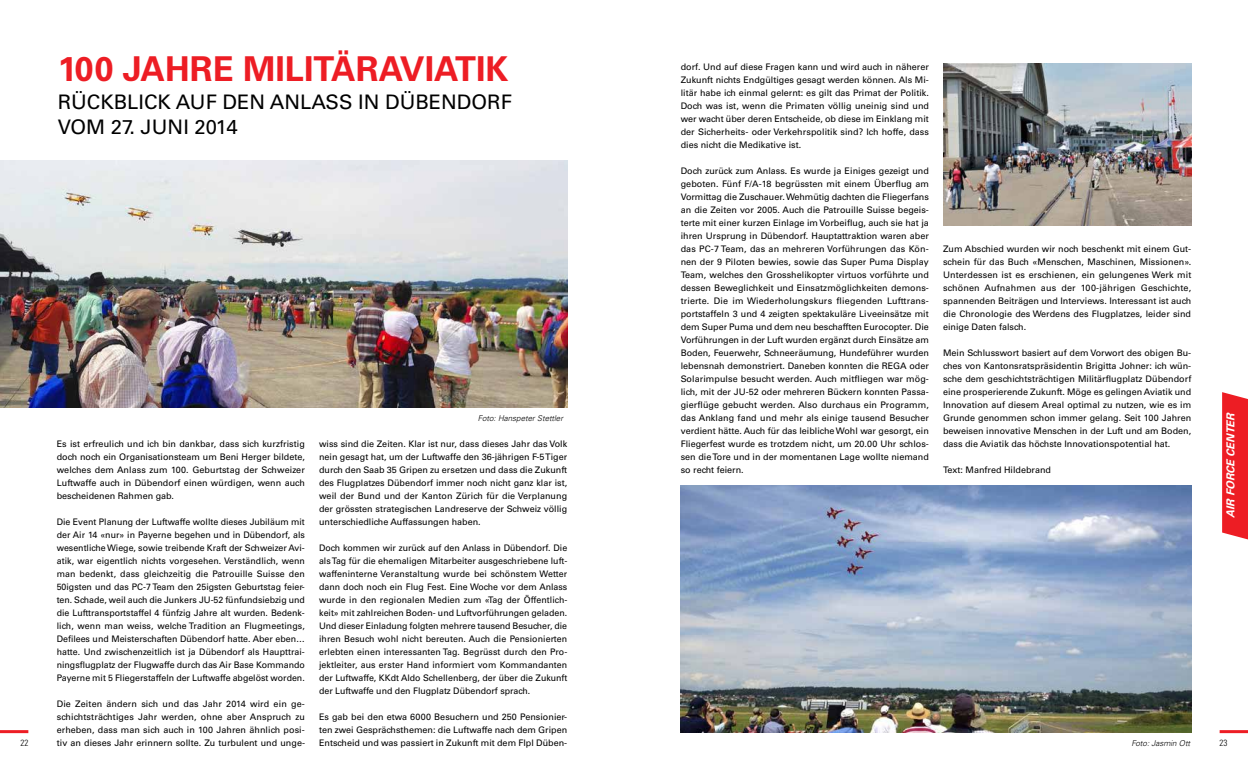
<style>
.page{position:relative;width:1248px;height:780px;background:#fff}
.page>*{position:absolute;margin:0;border:0;box-sizing:border-box;transform-origin:0 0}
.t1{font:700 34.2px "Univers LT Std";color:#ed1d24}
.t2{font:20px/25px "Univers LT Std";color:#000}
.t3{font:italic 700 11px "Univers LT Std";color:#fff}
.t4{font:9px/13px "Univers LT Std";color:#000;text-align:justify}
.t5{font:300 condensed 9px "Univers LT Std";color:#000}
.t6{font:italic 300 8px "Univers LT Std";color:#000}
</style>
<div class="page">
<hr style="left:1219px;top:730px;width:28px;height:3px;background:#ed1d24">
<hr style="left:0;top:730px;width:28px;height:3px;background:#ed1d24">
<img style="left:0;top:161px;width:567px;height:247px">
<svg style="left:1222px;top:392px;width:25px;height:147px;background:#ed282e"></svg>
<img style="left:943px;top:64px;width:248px;height:162px">
<img style="left:680px;top:486px;width:511px;height:247px">
<h1 class="t1" style="left:58px;top:49px;width:452px">100 JAHRE MILITÄRAVIATIK</h1>
<h2 class="t2" style="left:58px;top:90px;width:456px">RÜCKBLICK AUF DEN ANLASS IN DÜBENDORF<br>VOM 27. JUNI 2014</h2>
<p class="t4" style="left:680px;top:60px;width:250px">dorf. Und auf diese Fragen kann und wird auch in näherer Zukunft nichts Endgültiges gesagt werden können. Als Mi&shy;litär habe ich einmal gelernt: es gilt das Primat der Politik.<br>Doch was ist, wenn die Primaten völlig uneinig sind und wer wacht über deren Entscheide, ob diese im Einklang mit der Sicherheits- oder Verkehrspolitik sind? Ich hoffe, dass dies nicht die Medikative ist.</p>
<p class="t4" style="left:680px;top:164px;width:250px">Doch zurück zum Anlass. Es wurde ja Einiges gezeigt und geboten. Fünf F/A-18 begrüssten mit einem Überflug am Vormittag die Zuschauer. Wehmütig dachten die Fliegerfans an die Zeiten vor 2005. Auch die Patrouille Suisse begeis&shy;terte mit einer kurzen Einlage im Vorbeiflug, auch sie hat ja ihren Ursprung in Dübendorf. Hauptattraktion waren aber das PC-7 Team, das an mehreren Vorführungen das Kön&shy;nen der 9 Piloten bewies, sowie das Super Puma Display Team, welches den Grosshelikopter virtuos vorführte und dessen Beweglichkeit und Einsatzmöglichkeiten demons&shy;trierte. Die im Wiederholungskurs fliegenden Lufttrans&shy;portstaffeln 3 und 4 zeigten spektakuläre Liveeinsätze mit dem Super Puma und dem neu beschafften Eurocopter. Die Vorführungen in der Luft wurden ergänzt durch Einsätze am Boden, Feuerwehr, Schneeräumung, Hundeführer wurden lebensnah demonstriert. Daneben konnten die REGA oder Solarimpulse besucht werden. Auch mitfliegen war mög&shy;lich, mit der JU-52 oder mehreren Bückern konnten Passa&shy;gierflüge gebucht werden. Also durchaus ein Programm, das Anklang fand und mehr als einige tausend Besucher verdient hätte. Auch für das leibliche Wohl war gesorgt, ein Fliegerfest wurde es trotzdem nicht, um 20.00 Uhr schlos&shy;sen die Tore und in der momentanen Lage wollte niemand so recht feiern.</p>
<p class="t4" style="left:943px;top:242px;width:250px">Zum Abschied wurden wir noch beschenkt mit einem Gut&shy;schein für das Buch «Menschen, Maschinen, Missionen».<br>Unterdessen ist es erschienen, ein gelungenes Werk mit schönen Aufnahmen aus der 100-jährigen Geschichte, spannenden Beiträgen und Interviews. Interessant ist auch die Chronologie des Werdens des Flugplatzes, leider sind einige Daten falsch.</p>
<p class="t4" style="left:943px;top:346px;width:250px">Mein Schlusswort basiert auf dem Vorwort des obigen Bu&shy;ches von Kantonsratspräsidentin Brigitta Johner: ich wün&shy;sche dem geschichtsträchtigen Militärflugplatz Dübendorf eine prosperierende Zukunft. Möge es gelingen Aviatik und Innovation auf diesem Areal optimal zu nutzen, wie es im Grunde genommen schon immer gelang. Seit 100 Jahren beweisen innovative Menschen in der Luft und am Boden, dass die Aviatik das höchste Innovationspotential hat.</p>
<p class="t4" style="left:943px;top:463px;width:109px">Text: Manfred Hildebrand</p>
<p class="t3" style="left:1223px;top:517px;width:109px;rotate:-90deg">AIR FORCE CENTER</p>
<p class="t6" style="left:478px;top:413px;width:87px">Foto: Hanspeter Stettler</p>
<p class="t4" style="left:57px;top:437px;width:250px">Es ist erfreulich und ich bin dankbar, dass sich kurzfristig doch noch ein Organisationsteam um Beni Herger bildete, welches dem Anlass zum 100. Geburtstag der Schweizer Luftwaffe auch in Dübendorf einen würdigen, wenn auch bescheidenen Rahmen gab.</p>
<p class="t4" style="left:57px;top:515px;width:250px">Die Event Planung der Luftwaffe wollte dieses Jubiläum mit der Air 14 «nur» in Payerne begehen und in Dübendorf, als wesentliche Wiege, sowie treibende Kraft der Schweizer Avi&shy;atik, war eigentlich nichts vorgesehen. Verständlich, wenn man bedenkt, dass gleichzeitig die Patrouille Suisse den 50igsten und das PC-7 Team den 25igsten Geburtstag feier&shy;ten. Schade, weil auch die Junkers JU-52 fünfundsiebzig und die Lufttransportstaffel 4 fünfzig Jahre alt wurden. Bedenk&shy;lich, wenn man weiss, welche Tradition an Flugmeetings, Defilees und Meisterschaften Dübendorf hatte. Aber eben… hatte. Und zwischenzeitlich ist ja Dübendorf als Haupttrai&shy;ningsflugplatz der Flugwaffe durch das Air Base Kommando Payerne mit 5 Fliegerstaffeln der Luftwaffe abgelöst worden.</p>
<p class="t4" style="left:57px;top:697px;width:250px">Die Zeiten ändern sich und das Jahr 2014 wird ein ge&shy;schichtsträchtiges Jahr werden, ohne aber Anspruch zu erheben, dass man sich auch in 100 Jahren ähnlich posi&shy;tiv an dieses Jahr erinnern sollte. Zu turbulent und unge-</p>
<p class="t4" style="left:319px;top:437px;width:250px">wiss sind die Zeiten. Klar ist nur, dass dieses Jahr das Volk nein gesagt hat, um der Luftwaffe den 36-jährigen F-5 Tiger durch den Saab 35 Gripen zu ersetzen und dass die Zukunft des Flugplatzes Dübendorf immer noch nicht ganz klar ist, weil der Bund und der Kanton Zürich für die Verplanung der grössten strategischen Landreserve der Schweiz völlig unterschiedliche Auffassungen haben.</p>
<p class="t4" style="left:319px;top:541px;width:250px">Doch kommen wir zurück auf den Anlass in Dübendorf. Die als Tag für die ehemaligen Mitarbeiter ausgeschriebene luft&shy;waffeninterne Veranstaltung wurde bei schönstem Wetter dann doch noch ein Flug Fest. Eine Woche vor dem Anlass wurde in den regionalen Medien zum «Tag der Öffentlich&shy;keit» mit zahlreichen Boden- und Luftvorführungen geladen.<br>Und dieser Einladung folgten mehrere tausend Besucher, die ihren Besuch wohl nicht bereuten. Auch die Pensionierten erlebten einen interessanten Tag. Begrüsst durch den Pro&shy;jektleiter, aus erster Hand informiert vom Kommandanten der Luftwaffe, KKdt Aldo Schellenberg, der über die Zukunft der Luftwaffe und den Flugplatz Dübendorf sprach.</p>
<p class="t4" style="left:319px;top:710px;width:250px">Es gab bei den etwa 6000 Besuchern und 250 Pensionier&shy;ten zwei Gesprächsthemen: die Luftwaffe nach dem Gripen Entscheid und was passiert in Zukunft mit dem Flpl Düben-</p>
<p class="t5" style="left:20px;top:737px;width:9px">22</p>
<p class="t5" style="left:1219px;top:737px;width:9px">23</p>
<p class="t6" style="left:1131px;top:738px;width:60px">Foto: Jasmin Ott</p>
</div>
